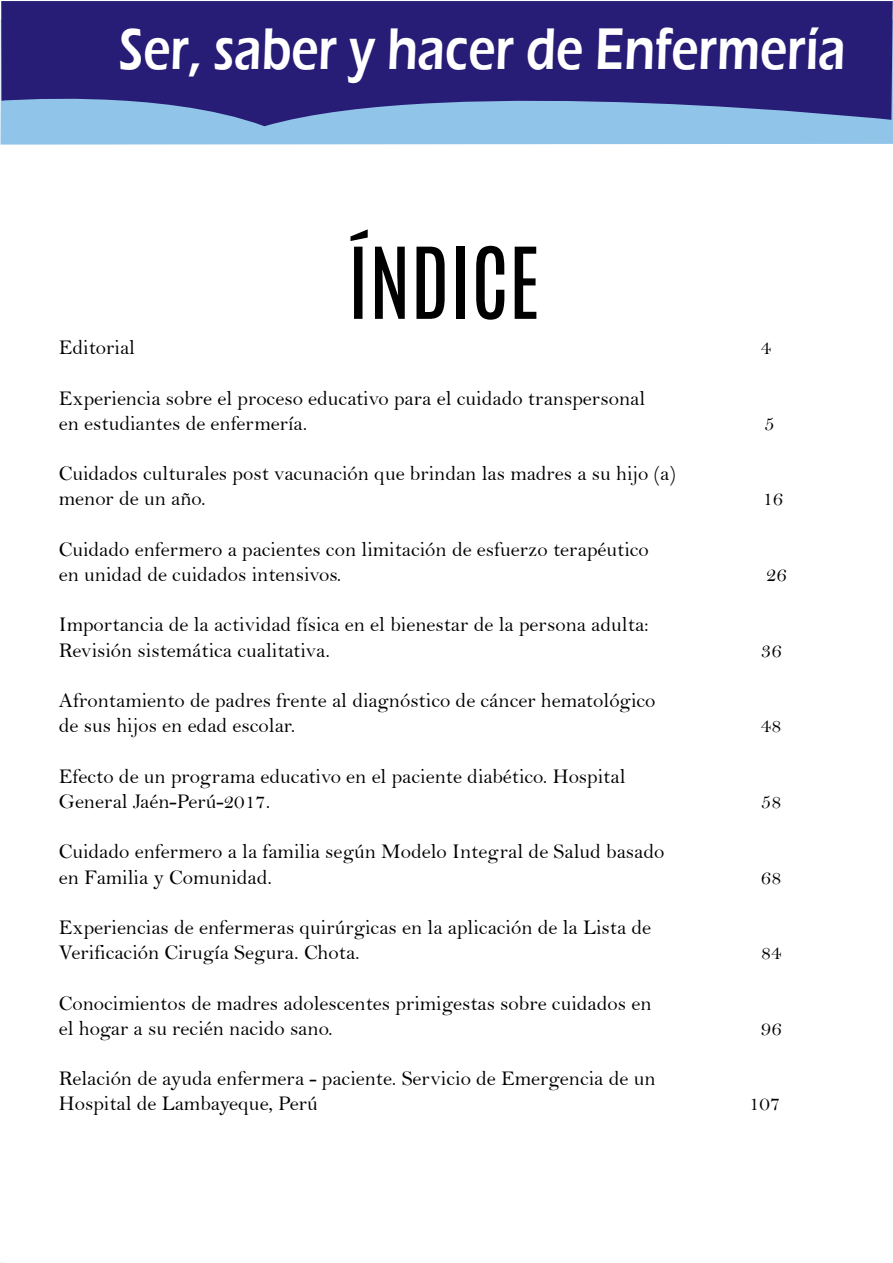
<style>
.page{position:relative;width:893px;height:1263px;background:#fff}
.page>*{position:absolute;margin:0;border:0;box-sizing:border-box;transform-origin:0 0}
.t1{font:84px "Antonio";color:#000}
.t2{font:600 60.45px "Eras ITC";color:#fff;scale:.79 1}
.t3{font:21px/25.2px "Bell";color:#000}
</style>
<div class="page">
<div style="left:0;top:19px;width:893px;height:126px;background:#91c4e9"></div>
<svg style="left:1px;top:1px;width:892px;height:125px;background:#373587"></svg>
<h2 class="t2" style="left:119px;top:15px;width:921px">Ser, saber y hacer de Enfermería</h2>
<h1 class="t1" style="left:347px;top:221px;width:194px">ÍNDICE</h1>
<p class="t3" style="left:59px;top:335px;width:78px">Editorial</p>
<p class="t3" style="left:761px;top:335px;width:12px">4</p>
<p class="t3" style="left:59px;top:385px;width:588px">Experiencia sobre el proceso educativo para el cuidado transpersonal en estudiantes de enfermería.</p>
<p class="t3" style="left:764px;top:410px;width:12px">5</p>
<p class="t3" style="left:59px;top:461px;width:618px">Cuidados culturales post vacunación que brindan las madres a su hijo (a) menor de un año.</p>
<p class="t3" style="left:59px;top:536px;width:592px">Cuidado enfermero a pacientes con limitación de esfuerzo terapéutico en unidad de cuidados intensivos.</p>
<p class="t3" style="left:59px;top:612px;width:591px">Importancia de la actividad física en el bienestar de la persona adulta:<br>Revisión sistemática cualitativa.</p>
<p class="t3" style="left:59px;top:688px;width:598px">Afrontamiento de padres frente al diagnóstico de cáncer hematológico de sus hijos en edad escolar.</p>
<p class="t3" style="left:59px;top:763px;width:568px">Efecto de un programa educativo en el paciente diabético. Hospital<br>General Jaén-Perú-2017.</p>
<p class="t3" style="left:59px;top:839px;width:607px">Cuidado enfermero a la familia según Modelo Integral de Salud basado en Familia y Comunidad.</p>
<p class="t3" style="left:59px;top:914px;width:594px">Experiencias de enfermeras quirúrgicas en la aplicación de la Lista de<br>Verificación Cirugía Segura. Chota.</p>
<p class="t3" style="left:59px;top:990px;width:594px">Conocimientos de madres adolescentes primigestas sobre cuidados en el hogar a su recién nacido sano.</p>
<p class="t3" style="left:59px;top:1066px;width:598px">Relación de ayuda enfermera - paciente. Servicio de Emergencia de un<br>Hospital de Lambayeque, Perú</p>
<p class="t3" style="left:762px;top:486px;width:22px">16</p>
<p class="t3" style="left:766px;top:562px;width:22px">26</p>
<p class="t3" style="left:761px;top:637px;width:22px">36</p>
<p class="t3" style="left:761px;top:713px;width:22px">48</p>
<p class="t3" style="left:761px;top:788px;width:22px">58</p>
<p class="t3" style="left:761px;top:864px;width:22px">68</p>
<p class="t3" style="left:761px;top:940px;width:22px">84</p>
<p class="t3" style="left:761px;top:1015px;width:22px">96</p>
<p class="t3" style="left:749px;top:1091px;width:33px">107</p>
</div>
